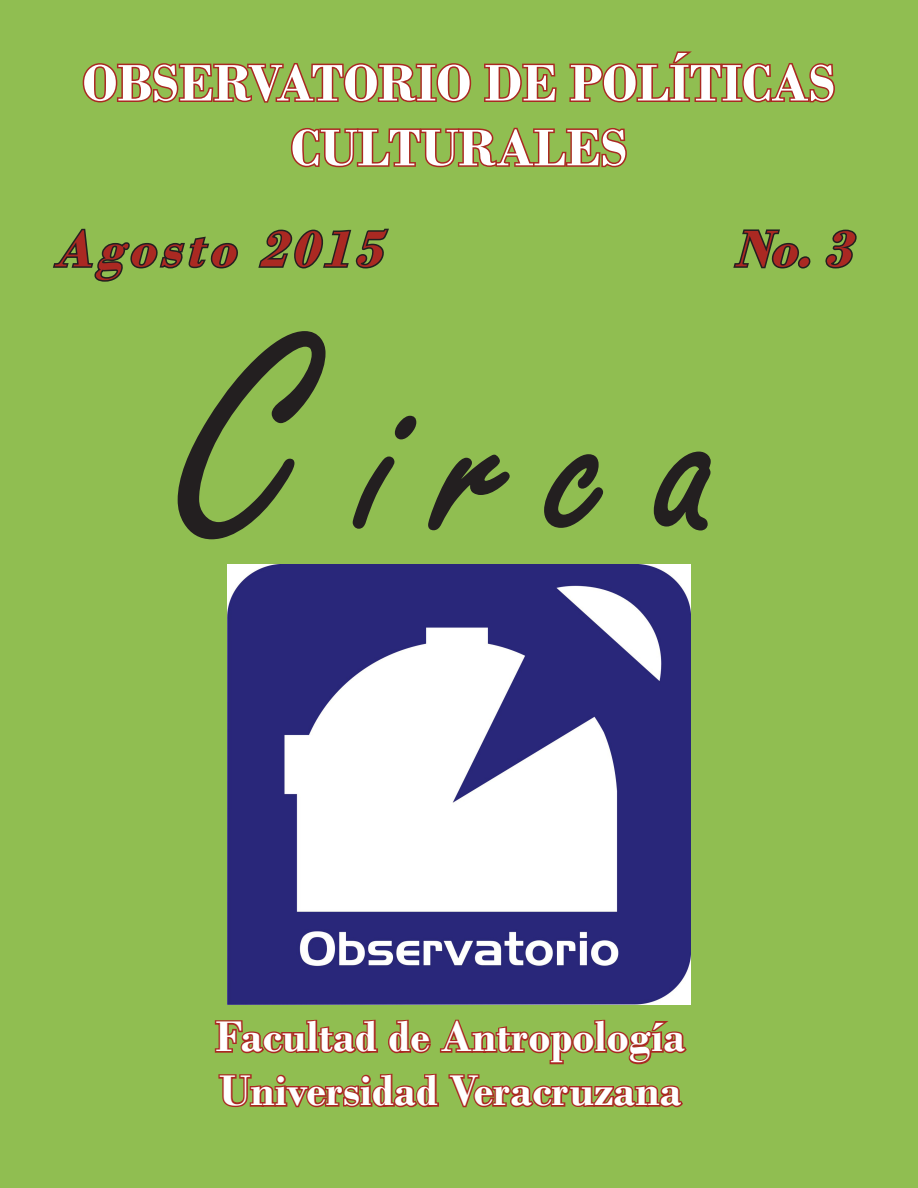
<style>
.page{position:relative;width:918px;height:1188px;background:#90be51}
.page>*{position:absolute;margin:0;border:0;box-sizing:border-box;transform-origin:0 0}
.t1{font:225px "Freestyle Script";color:#231f20}
.t2{font:700 54px/64.8px "Bodoni";color:#fff;text-align:center}
.t3{font:italic 700 54px "Bodoni";color:#aa2922}
.t4{font:700 45px/54px "Bodoni";color:#fff}
.s1{font-size:300px}
</style>
<div class="page">
<svg style="left:82px;top:63px;width:390px;height:40px"></svg>
<svg style="left:484px;top:63px;width:73px;height:39px"></svg>
<svg style="left:569px;top:51px;width:266px;height:52px"></svg>
<svg style="left:291px;top:127px;width:336px;height:41px"></svg>
<svg style="left:53px;top:228px;width:185px;height:54px"></svg>
<svg style="left:258px;top:228px;width:131px;height:41px"></svg>
<svg style="left:733px;top:229px;width:78px;height:40px"></svg>
<svg style="left:825px;top:229px;width:32px;height:40px"></svg>
<svg style="left:177px;top:331px;width:149px;height:209px"></svg>
<svg style="left:352px;top:415px;width:65px;height:114px"></svg>
<svg style="left:428px;top:454px;width:82px;height:77px"></svg>
<svg style="left:544px;top:454px;width:60px;height:74px"></svg>
<svg style="left:653px;top:451px;width:58px;height:80px"></svg>
<img style="left:227px;top:565px;width:464px;height:440px">
<svg style="left:214px;top:1019px;width:164px;height:35px"></svg>
<svg style="left:388px;top:1019px;width:299px;height:46px"></svg>
<svg style="left:218px;top:1073px;width:221px;height:35px"></svg>
<svg style="left:448px;top:1074px;width:235px;height:34px"></svg>
<p class="t2" style="left:83px;top:50px;width:754px">OBSERVATORIO DE POLÍTICAS<br>CULTURALES</p>
<p class="t3" style="left:54px;top:217px;width:345px">Agosto 2015</p>
<p class="t3" style="left:734px;top:217px;width:134px">No.3</p>
<h1 class="t1" style="left:181px;top:341px;width:540px"><span class="s1">C</span>irca</h1>
<p class="t4" style="left:215px;top:1009px;width:472px">Facultad de Antropología<br>Universidad Veracruzana</p>
</div>
